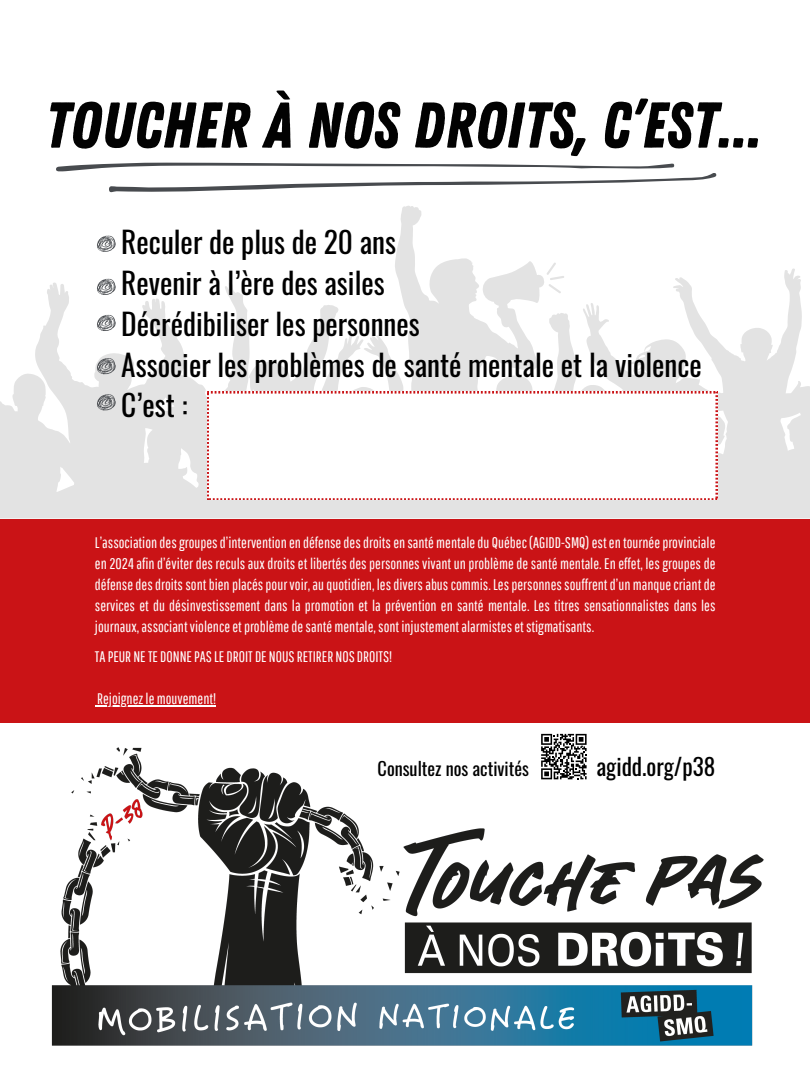
<style>
.page{position:relative;width:810px;height:1080px;background:#fff}
.page>*{position:absolute;margin:0;border:0;box-sizing:border-box;transform-origin:0 0}
.t1{font:64.56px "Zing Rust Base";color:#020202}
.t2{font:29.38px/40.8px "Oswald";color:#000}
.t3{font:23.19px "Oswald";color:#000}
.t4{font:18.25px "Oswald";color:#000}
.t5{font:15.31px/21.1px "Pathway Gothic One";color:#fff;text-align:justify}
</style>
<div class="page">
<img style="left:51px;top:747px;width:713px;height:299px">
<div style="left:0;top:519px;width:810px;height:203px;background:#ca1316"></div>
<svg style="left:0;top:212px;width:810px;height:306px"></svg>
<svg style="left:541px;top:734px;width:46px;height:45px"></svg>
<svg style="left:56px;top:162px;width:661px;height:50px"></svg>
<svg style="left:207px;top:392px;width:510px;height:108px"></svg>
<svg style="left:97px;top:235px;width:19px;height:17px"></svg>
<svg style="left:97px;top:279px;width:19px;height:16px"></svg>
<svg style="left:97px;top:315px;width:19px;height:16px"></svg>
<svg style="left:97px;top:358px;width:19px;height:16px"></svg>
<svg style="left:97px;top:394px;width:19px;height:16px"></svg>
<hr style="left:97px;top:705px;width:119px;height:1px;background:#fff">
<p class="t1" style="left:45px;top:88px;width:718px">TOUCHER À NOS DROITS, C’EST...</p>
<p class="t2" style="left:121px;top:221px;width:582px">Reculer de plus de 20 ans<br>Revenir à l’ère des asiles<br>Décrédibiliser les personnes<br>Associer les problèmes de santé mentale et la violence<br>C’est :</p>
<p class="t5" style="left:95px;top:532px;width:622px">L’associationdesgroupesd’interventionendéfensedesdroitsensantémentaledu Québec(AGIDD-SMQ)estentournéeprovinciale en 2024 afin d’éviter des reculs aux droits et libertés des personnes vivant un problème de santé mentale. En effet, les groupes de défensedesdroitssontbienplacéspourvoir,auquotidien, lesdiversabuscommis.Lespersonnessouffrentd’un manquecriantde services et du désinvestissement dans la promotion et la prévention en santé mentale. Les titres sensationnalistes dans les journaux,associantviolenceetproblèmedesantémentale,sont injustementalarmistesetstigmatisants.</p>
<p class="t5" style="left:95px;top:645px;width:299px">TAPEUR NETE DONNEPASLE DROIT DE NOUSRETIRER NOS DROITS!</p>
<h2 class="t5" style="left:97px;top:688px;width:120px">Rejoignezlemouvement!</h2>
<p class="t4" style="left:378px;top:754px;width:153px">Consultez nos activités</p>
<p class="t3" style="left:596px;top:748px;width:121px">agidd.org/p38</p>
</div>
